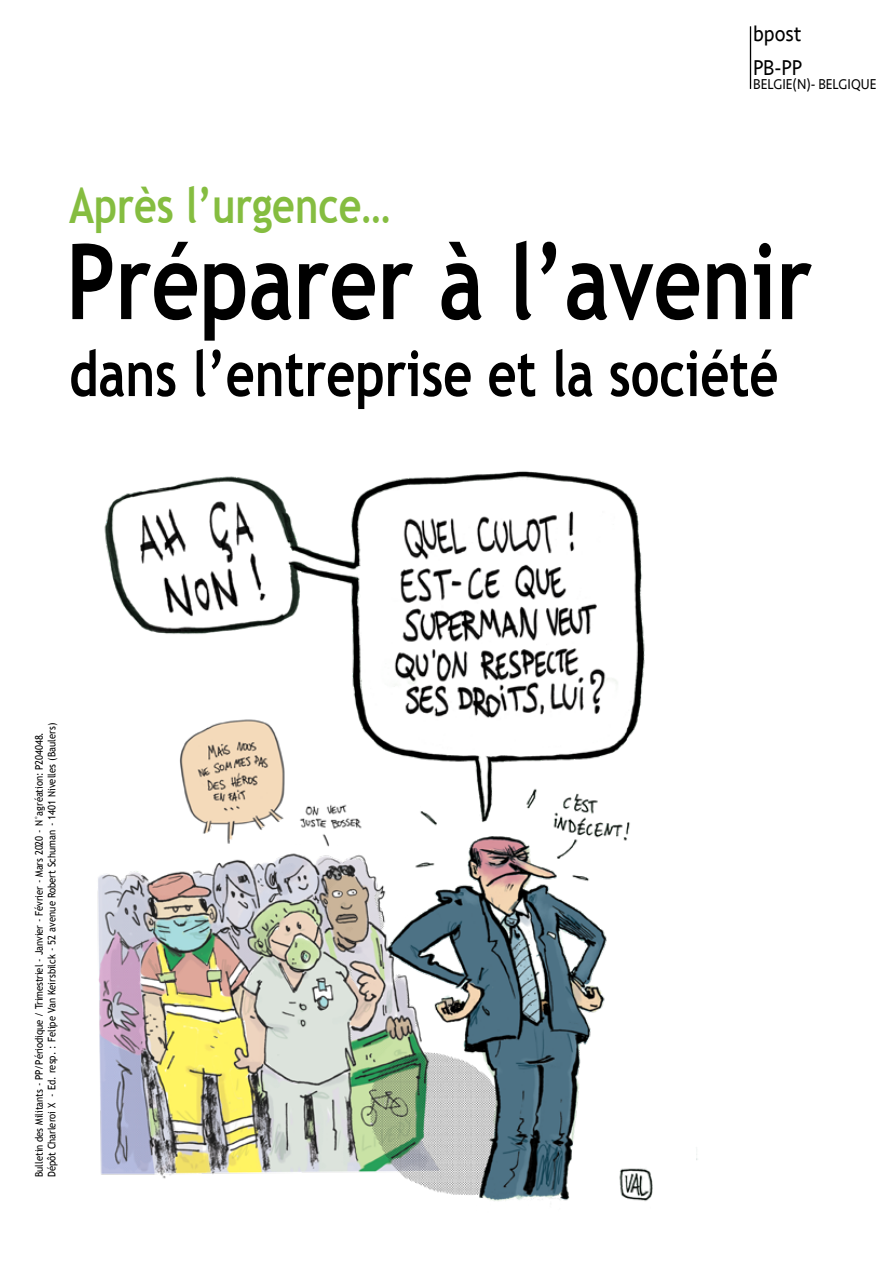
<style>
.page{position:relative;width:893px;height:1263px;background:#fff}
.page>*{position:absolute;margin:0;border:0;box-sizing:border-box;transform-origin:0 0}
.t1{font:700 105px "Trebuchet MS";color:#000;scale:.8 1}
.t2{font:700 63.15px "Trebuchet MS";color:#000;scale:.8 1}
.t3{font:700 49.5px "Trebuchet MS";color:#85bd40;scale:.8 1}
.t4{font:22.05px/33.9px "Seravek";color:#000;scale:.9 1}
.t5{font:14.7px "Seravek";color:#000;scale:.9 1}
.t6{font:10.5px/12.6px "Trebuchet MS";letter-spacing:-.01em;color:#000;scale:.9 1}
</style>
<div class="page">
<img style="left:97px;top:471px;width:601px;height:730px">
<hr style="left:750px;top:26px;width:1px;height:63px;background:#000">
<h3 class="t4" style="left:753px;top:17px;width:55px">bpost<br>PB-PP</h3>
<h3 class="t5" style="left:753px;top:73px;width:138px">BELGIE(N)- BELGIQUE</h3>
<h3 class="t3" style="left:69px;top:175px;width:403px">Après l’urgence…</h3>
<h1 class="t1" style="left:66px;top:216px;width:934px">Préparer à l’avenir</h1>
<h2 class="t2" style="left:69px;top:334px;width:888px">dans l’entreprise et la société</h2>
<p class="t6" style="left:33px;top:1177px;width:506px;rotate:-90deg">Bulletin des Militants - PP/Périodique / Trimestriel - Janvier - Février - Mars 2020 - N°agréation: P204048.<br>Dépôt Charleroi X - Ed. resp. : Felipe Van Keirsbilck - 52 avenue Robert Schuman - 1401 Nivelles (Baulers)</p>
</div>
